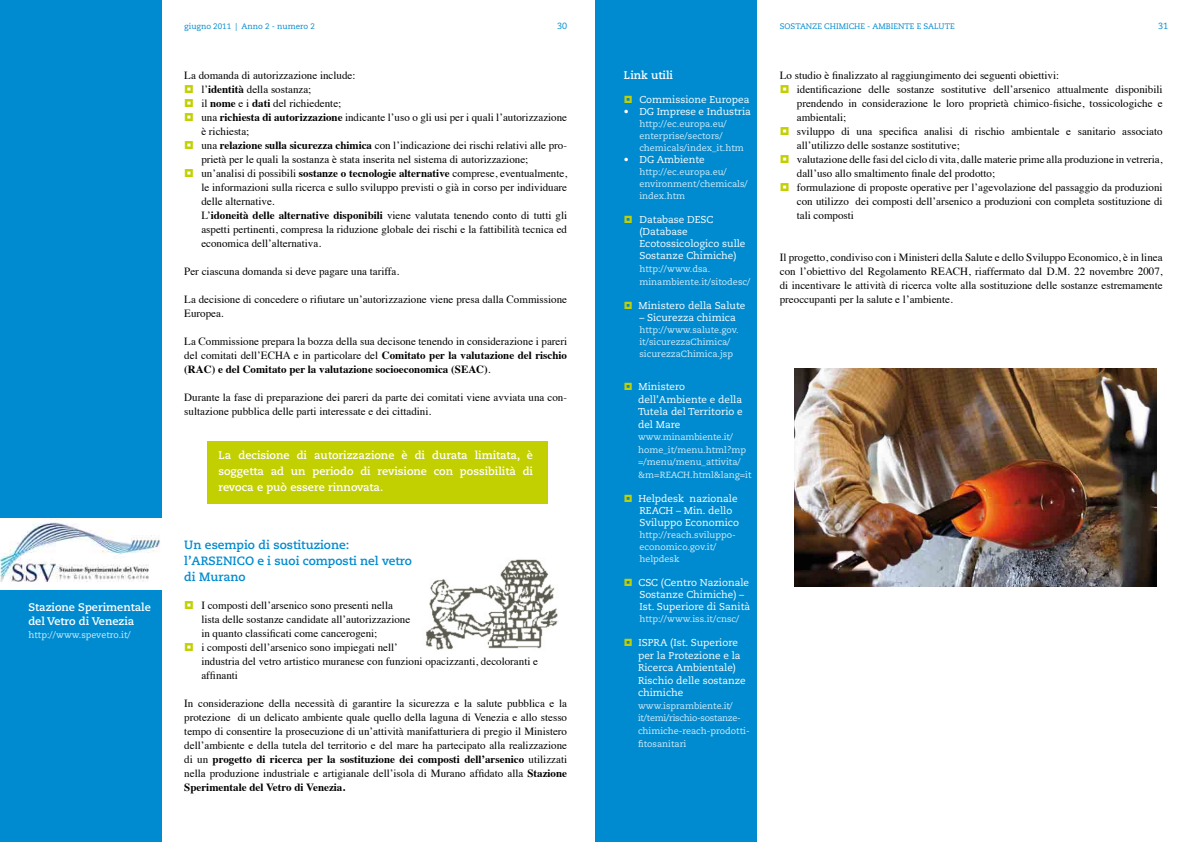
<style>
.page{position:relative;width:1191px;height:842px;background:#fff}
.page>*{position:absolute;margin:0;border:0;box-sizing:border-box;transform-origin:0 0}
.t1{font:700 12px/16px "Caecilia";color:#008bd0}
.t2{font:11px/14px "Times";color:#000}
.t3{font:700 11px/16px "Caecilia";color:#fff}
.t4{font:10px/12px "Caecilia";color:#fff}
.t5{font:9px/12px "Caecilia";color:#d5edfa}
.t6{font:9px "Caecilia";color:#008bd0}
.t7{font:8px "Caecilia";color:#008bd0}
.s1{font-weight:700}
</style>
<div class="page">
<div style="left:0;top:0;width:162px;height:842px;background:#008bd0"></div>
<div style="left:595px;top:0;width:162px;height:842px;background:#008bd0"></div>
<div style="left:207px;top:441px;width:340px;height:62px;background:#c2cf00"></div>
<img style="left:426px;top:559px;width:132px;height:91px">
<img style="left:794px;top:369px;width:363px;height:218px">
<img style="left:0;top:519px;width:162px;height:71px">
<p class="t3" style="left:28px;top:601px;width:124px;line-height:14px">Stazione Sperimentale del Vetro di Venezia</p>
<p class="t5" style="left:28px;top:629px;width:104px">http://www.spevetro.it/</p>
<p class="t7" style="left:184px;top:21px;width:132px">giugno 2011 | Anno 2 - numero 2</p>
<p class="t6" style="left:557px;top:21px;width:12px">30</p>
<p class="t7" style="left:780px;top:21px;width:72px">Sostanze chimiche</p>
<p class="t7" style="left:867px;top:21px;width:63px">- ambiente e salu</p>
<p class="t7" style="left:944px;top:21px;width:11px">te</p>
<p class="t6" style="left:1158px;top:21px;width:12px">31</p>
<p class="t2" style="left:201px;top:67px;width:367px;text-indent:-17px">La domanda di autorizzazione include:<br>l’<span class="s1">identità</span> della sostanza;<br>il <span class="s1">nome</span> e i <span class="s1">dati</span> del richiedente;<br>una <span class="s1">richiesta di autorizzazione</span> indicante l’uso o gli usi per i quali l’autorizzazione è richiesta;<br>una <span class="s1">relazione sulla sicurezza chimica</span> con l’indicazione dei rischi relativi alle pro&shy;prietà per le quali la sostanza è stata inserita nel sistema di autorizzazione; un’analisi di possibili <span class="s1">sostanze o tecnologie alternative</span> comprese, eventualmente, le informazioni sulla ricerca e sullo sviluppo previsti o già in corso per individuare delle alternative.<br>L’<span class="s1">idoneità delle alternative disponibili</span> viene valutata tenendo conto di tutti gli aspetti pertinenti, compresa la riduzione globale dei rischi e la fattibilità tecnica ed economica dell’alternativa.</p>
<p class="t2" style="left:184px;top:264px;width:216px">Per ciascuna domanda si deve pagare una tariffa.</p>
<p class="t2" style="left:184px;top:292px;width:384px">La decisione di concedere o rifiutare un’autorizzazione viene presa dalla Commissione<br>Europea.</p>
<p class="t2" style="left:184px;top:334px;width:384px;text-align:justify">La Commissione prepara la bozza della sua decisone tenendo in considerazione i pareri del comitati dell’ECHA e in particolare del <span class="s1">Comitato per la valutazione del rischio (RAC) e del Comitato per la valutazione socioeconomica (SEAC)</span>.</p>
<p class="t2" style="left:184px;top:390px;width:384px">Durante la fase di preparazione dei pareri da parte dei comitati viene avviata una con&shy;sultazione pubblica delle parti interessate e dei cittadini.</p>
<p class="t3" style="left:218px;top:447px;width:316px;text-align:justify">La decisione di autorizzazione è di durata limitata, è soggetta ad un periodo di revisione con possibilità di revoca e può essere rinnovata.</p>
<p class="t1" style="left:184px;top:537px;width:229px">Un esempio di sostituzione: l’ARSENICO e i suoi composti nel vetro di Murano</p>
<p class="t2" style="left:201px;top:597px;width:338px">I composti dell’arsenico sono presenti nella<br>lista delle sostanze candidate all’autorizzazione<br>in quanto classificati come cancerogeni;<br>i composti dell’arsenico sono impiegati nell’<br>industria del vetro artistico muranese con funzioni opacizzanti, decoloranti e affinanti</p>
<p class="t2" style="left:184px;top:695px;width:384px;text-align:justify">In considerazione della necessità di garantire la sicurezza e la salute pubblica e la protezione di un delicato ambiente quale quello della laguna di Venezia e allo stesso tempo di consentire la prosecuzione di un’attività manifatturiera di pregio il Ministero dell’ambiente e della tutela del territorio e del mare ha partecipato alla realizzazione di un <span class="s1">progetto di ricerca per la sostituzione dei composti dell’arsenico</span> utilizzati nella produzione industriale e artigianale dell’isola di Murano affidato alla <span class="s1">Stazione Sperimentale del Vetro di Venezia.</span></p>
<p class="t3" style="left:624px;top:68px;width:51px">Link utili</p>
<p class="t4" style="left:639px;top:94px;width:111px">Commissione Europea</p>
<p class="t4" style="left:624px;top:106px;width:128px">• DG Imprese e Industria</p>
<p class="t5" style="left:639px;top:118px;width:106px">http://ec.europa.eu/ enterprise/sectors/ chemicals/index_it.htm</p>
<p class="t4" style="left:624px;top:154px;width:82px">• DG Ambiente</p>
<p class="t5" style="left:639px;top:166px;width:110px">http://ec.europa.eu/ environment/chemicals/ index.htm</p>
<p class="t4" style="left:639px;top:214px;width:108px">Database DESC (Database<br>Ecotossicologico sulle<br>Sostanze Chimiche)</p>
<p class="t5" style="left:639px;top:263px;width:113px;line-height:13px">http://www.dsa. minambiente.it/sitodesc/</p>
<p class="t4" style="left:638px;top:300px;width:108px">Ministero della Salute</p>
<p class="t4" style="left:639px;top:312px;width:98px">– Sicurezza chimica</p>
<p class="t5" style="left:639px;top:324px;width:101px">http://www.salute.gov. it/sicurezzaChimica/ sicurezzaChimica.jsp</p>
<p class="t4" style="left:638px;top:381px;width:106px;line-height:12.5px">Ministero dell’Ambiente e della<br>Tutela del Territorio e del Mare</p>
<p class="t5" style="left:638px;top:431px;width:115px;line-height:12.5px">www.minambiente.it/ home_it/menu.html?mp =/menu/menu_attivita/ &amp;m=REACH.html&amp;lang=it</p>
<p class="t4" style="left:638px;top:493px;width:102px">Helpdesk nazionale<br>REACH – Min. dello<br>Sviluppo Economico</p>
<p class="t5" style="left:639px;top:529px;width:98px">http://reach.sviluppo&shy;economico.gov.it/ helpdesk</p>
<p class="t4" style="left:638px;top:577px;width:113px">CSC (Centro Nazionale<br>Sostanze Chimiche) –<br>Ist. Superiore di Sanità</p>
<p class="t5" style="left:639px;top:613px;width:102px">http://www.iss.it/cnsc/</p>
<p class="t4" style="left:638px;top:637px;width:109px;line-height:12.5px">ISPRA (Ist. Superiore per la Protezione e la<br>Ricerca Ambientale)<br>Rischio delle sostanze chimiche</p>
<p class="t5" style="left:638px;top:700px;width:113px;line-height:12.7px">www.isprambiente.it/ it/temi/rischio-sostanze&shy;chimiche-reach-prodotti&shy;fitosanitari</p>
<p class="t2" style="left:797px;top:68px;width:367px;text-indent:-17px">Lo studio è finalizzato al raggiungimento dei seguenti obiettivi:<br>identificazione delle sostanze sostitutive dell’arsenico attualmente disponibili prendendo in considerazione le loro proprietà chimico-fisiche, tossicologiche e ambientali;<br>sviluppo di una specifica analisi di rischio ambientale e sanitario associato all’utilizzo delle sostanze sostitutive;<br>valutazione delle fasi del ciclo di vita, dalle materie prime alla produzione in vetreria, dall’uso allo smaltimento finale del prodotto;<br>formulazione di proposte operative per l’agevolazione del passaggio da produzioni con utilizzo dei composti dell’arsenico a produzioni con completa sostituzione di tali composti</p>
<p class="t2" style="left:780px;top:250px;width:384px;text-align:justify">Il progetto, condiviso con i Ministeri della Salute e dello Sviluppo Economico, è in linea con l’obiettivo del Regolamento REACH, riaffermato dal D.M. 22 novembre 2007, di incentivare le attività di ricerca volte alla sostituzione delle sostanze estremamente preoccupanti per la salute e l’ambiente.</p>
</div>
